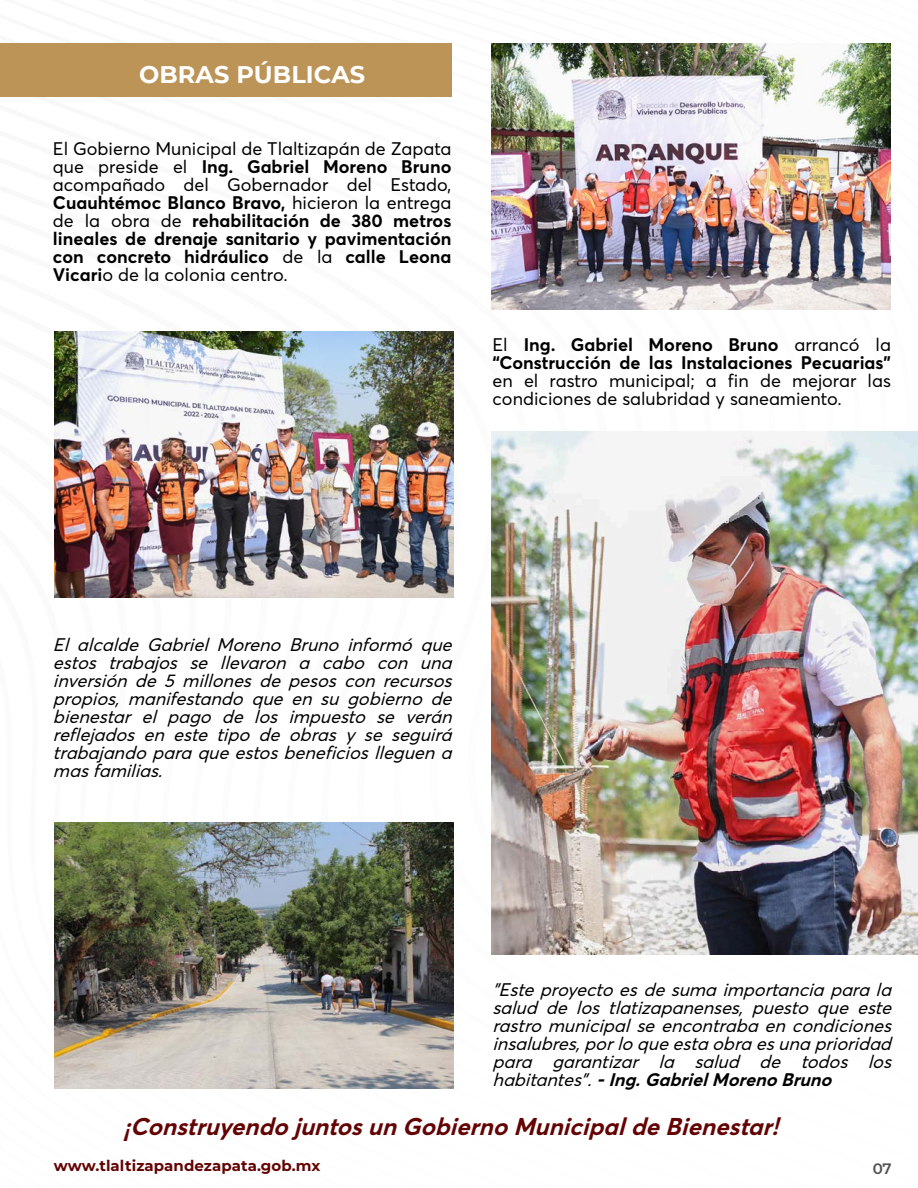
<style>
.page{position:relative;width:918px;height:1188px;background:#fff}
.page>*{position:absolute;margin:0;border:0;box-sizing:border-box;transform-origin:0 0}
.t1{font:italic 700 24px "Averta";color:#640303}
.t2{font:700 24px "Montserrat";letter-spacing:.005em;color:#fff}
.t3{font:italic 18px/18px "Averta";color:#000;text-align:justify}
.t4{font:700 18px/18px "Averta";color:#000;text-align:justify}
.t5{font:18px/18px "Averta";color:#000}
.t6{font:700 15px "Montserrat";letter-spacing:.005em;color:#640303}
.t7{font:600 15px "Montserrat";color:#51504f}
.s1{font-weight:400}
.s2{font-weight:700}
</style>
<div class="page">
<img style="left:828px;top:954px;width:90px;height:1px">
<img style="left:105px;top:822px;width:20px;height:1px">
<img style="left:161px;top:822px;width:24px;height:1px">
<img style="left:222px;top:822px;width:32px;height:1px">
<img style="left:293px;top:822px;width:39px;height:1px">
<img style="left:132px;top:822px;width:20px;height:1px">
<img style="left:191px;top:822px;width:29px;height:1px">
<img style="left:254px;top:822px;width:39px;height:1px">
<img style="left:79px;top:822px;width:25px;height:1px">
<img style="left:491px;top:431px;width:427px;height:523px">
<div style="left:0;top:43px;width:451px;height:54px;background:#bc9458"></div>
<img style="left:54px;top:331px;width:400px;height:267px">
<img style="left:491px;top:43px;width:400px;height:267px">
<img style="left:54px;top:823px;width:400px;height:266px">
<h1 class="t2" style="left:139px;top:59px;width:228px">OBRAS PÚBLICAS</h1>
<p class="t4" style="left:53px;top:141px;width:400px"><span class="s1">El Gobierno Municipal de Tlaltizapán de Zapata que preside el</span> Ing. Gabriel Moreno Bruno <span class="s1">acompañado del Gobernador del Estado, </span>Cuauhtémoc Blanco Bravo, <span class="s1">hicieron la entrega de la obra de</span> rehabilitación de 380 metros lineales de drenaje sanitario y pavimentación con concreto hidráulico <span class="s1">de la</span> calle Leona Vicari<span class="s1">o de la colonia centro.</span></p>
<p class="t4" style="left:493px;top:337px;width:400px"><span class="s1">El</span> Ing. Gabriel Moreno Bruno <span class="s1">arrancó la </span>“Construcción de las Instalaciones Pecuarias”</p>
<p class="t5" style="left:493px;top:373px;width:400px">en el rastro municipal; a fin de mejorar las condiciones de salubridad y saneamiento.</p>
<p class="t3" style="left:53px;top:637px;width:405px">El alcalde Gabriel Moreno Bruno informó que estos trabajos se llevaron a cabo con una inversión de 5 millones de pesos con recursos propios, manifestando que en su gobierno de bienestar el pago de los impuesto se verán reflejados en este tipo de obras y se seguirá trabajando para que estos beneficios lleguen a mas familias.</p>
<p class="t3" style="left:492px;top:982px;width:405px">"Este proyecto es de suma importancia para la salud de los tlatizapanenses, puesto que este rastro municipal se encontraba en condiciones insalubres, por lo que esta obra es una prioridad para garantizar la salud de todos los habitantes". <span class="s2">- Ing. Gabriel Moreno Bruno</span></p>
<h1 class="t1" style="left:123px;top:1116px;width:663px">¡Construyendo juntos un Gobierno Municipal de Bienestar!</h1>
<p class="t6" style="left:54px;top:1156px;width:268px">www.tlaltizapandezapata.gob.mx</p>
<p class="t7" style="left:873px;top:1159px;width:20px">07</p>
</div>
